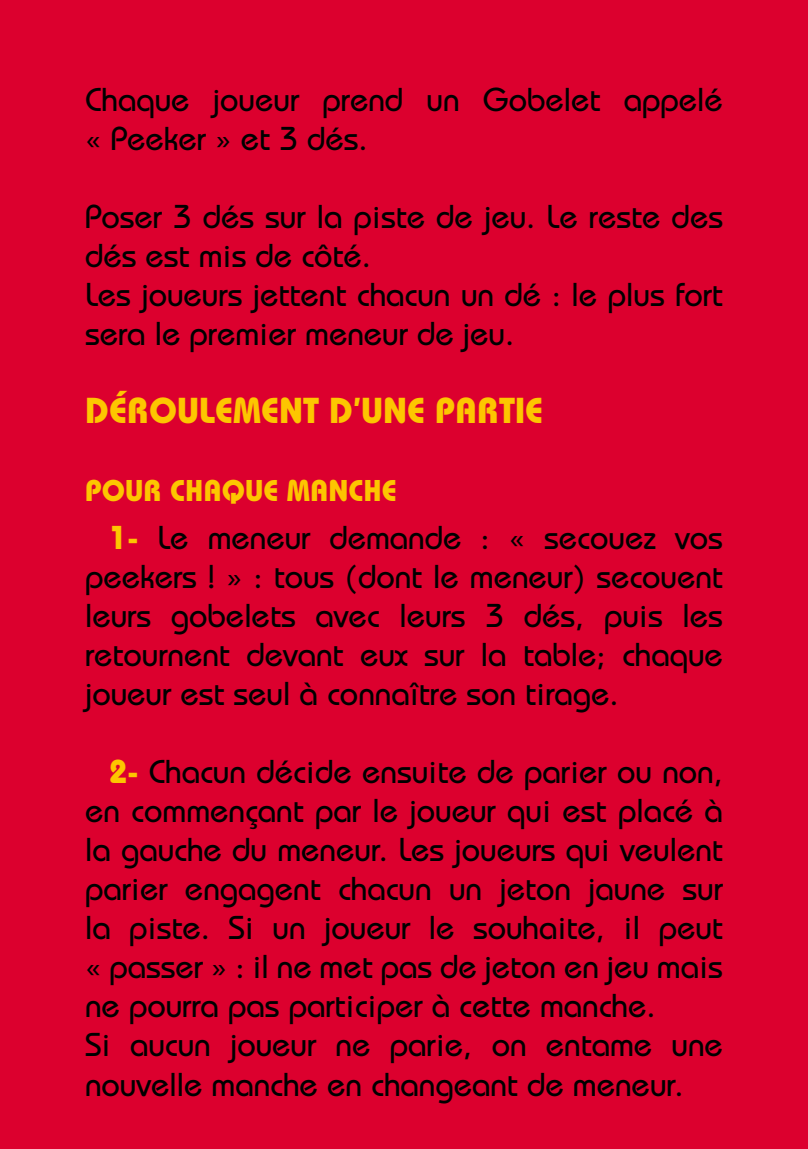
<style>
.page{position:relative;width:808px;height:1149px;background:#fff}
.page>*{position:absolute;margin:0;border:0;box-sizing:border-box;transform-origin:0 0}
.t1{font:700 36px "Bauhaus";color:#fdc600}
.t2{font:500 33px/39px "Bauhaus";color:#000}
.t3{font:700 30px "Bauhaus";color:#fdc600}
.s1{font-weight:700;color:#fdc600}
</style>
<div class="page">
<div style="left:0;top:0;width:808px;height:1148px;background:#dc002e"></div>
<p class="t2" style="left:85px;top:79px;width:639px">Chaque joueur prend un Gobelet appelé « Peeker » et 3 dés.</p>
<p class="t2" style="left:85px;top:196px;width:639px">Poser 3 dés sur la piste de jeu. Le reste des dés est mis de côté.<br>Les joueurs jettent chacun un dé : le plus fort sera le premier meneur de jeu.</p>
<p class="t1" style="left:85px;top:388px;width:460px">DÉROULEMENT D’UNE PARTIE</p>
<p class="t3" style="left:85px;top:472px;width:313px">POUR CHAQUE MANCHE</p>
<p class="t2" style="left:85px;top:517px;width:639px;text-align:justify;text-indent:24px"><span class="s1">1-</span> Le meneur demande : « secouez vos peekers ! » : tous (dont le meneur) secouent leurs gobelets avec leurs 3 dés, puis les retournent devant eux sur la table; chaque joueur est seul à connaître son tirage.</p>
<p class="t2" style="left:85px;top:751px;width:639px;text-indent:24px"><span class="s1">2-</span> Chacun décide ensuite de parier ou non, en commençant par le joueur qui est placé à la gauche du meneur. Les joueurs qui veulent parier engagent chacun un jeton jaune sur la piste. Si un joueur le souhaite, il peut « passer » : il ne met pas de jeton en jeu mais ne pourra pas participer à cette manche.<br>Si aucun joueur ne parie, on entame une nouvelle manche en changeant de meneur.</p>
</div>
